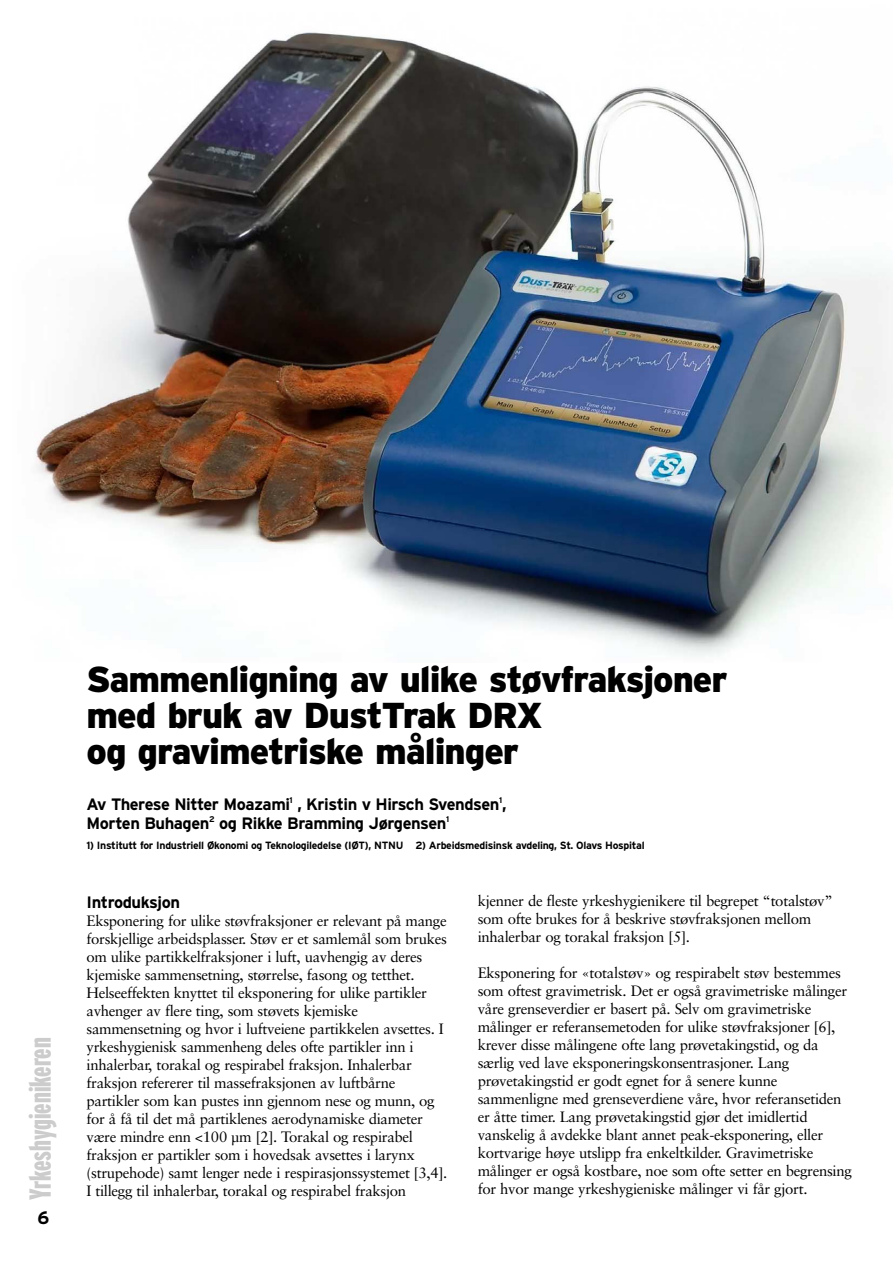
<style>
.page{position:relative;width:893px;height:1263px;background:#fff}
.page>*{position:absolute;margin:0;border:0;box-sizing:border-box;transform-origin:0 0}
.t1{font:900 36px "Interstate";letter-spacing:-.03em;color:#000}
.t2{font:900 extra-condensed 30.3px "Interstate";color:#ccc}
.t3{font:700 18px "Interstate";color:#000}
.t4{font:700 16.5px "Interstate";letter-spacing:-.03em;color:#000}
.t5{font:15px/18px "Sabon";letter-spacing:-.02em;color:#000}
.t6{font:700 10.5px "Interstate";letter-spacing:-.03em;color:#000}
</style>
<div class="page">
<img style="left:35px;top:32px;width:858px;height:625px">
<p class="t2" style="left:29px;top:1200px;width:164px;rotate:-90deg">Yrkeshygienikeren</p>
<p class="t3" style="left:37px;top:1211px;width:13px">6</p>
<p class="t1" style="left:87px;top:666px;width:643px">Sammenligning av ulike støvfraksjoner</p>
<p class="t1" style="left:87px;top:702px;width:458px">med bruk av DustTrak DRX</p>
<p class="t1" style="left:87px;top:738px;width:434px">og gravimetriske målinger</p>
<p class="t4" style="left:87px;top:797px;width:422px">Av Therese Nitter Moazami<sup>1</sup> , Kristin v Hirsch Svendsen<sup>1</sup>,</p>
<p class="t4" style="left:87px;top:817px;width:364px">Morten Buhagen<sup>2</sup> og Rikke Bramming Jørgensen<sup>1</sup></p>
<p class="t6" style="left:87px;top:841px;width:560px">1) Institutt for Industriell Økonomi og Teknologiledelse (IØT), NTNU 2) Arbeidsmedisinsk avdeling, St. Olavs Hospital</p>
<p class="t4" style="left:87px;top:896px;width:95px">Introduksjon</p>
<p class="t5" style="left:87px;top:913px;width:362px">Eksponering for ulike støvfraksjoner er relevant på mange forskjellige arbeidsplasser. Støv er et samlemål som brukes om ulike partikkelfraksjoner i luft, uavhengig av deres kjemiske sammensetning, størrelse, fasong og tetthet.<br>Helseeffekten knyttet til eksponering for ulike partikler avhenger av flere ting, som støvets kjemiske sammensetning og hvor i luftveiene partikkelen avsettes. I yrkeshygienisk sammenheng deles ofte partikler inn i inhalerbar, torakal og respirabel fraksjon. Inhalerbar fraksjon refererer til massefraksjonen av luftbårne partikler som kan pustes inn gjennom nese og munn, og for å få til det må partiklenes aerodynamiske diameter være mindre enn &lt;100 µm [2]. Torakal og respirabel fraksjon er partikler som i hovedsak avsettes i larynx (strupehode) samt lenger nede i respirasjonssystemet [3,4].<br>I tillegg til inhalerbar, torakal og respirabel fraksjon</p>
<p class="t5" style="left:478px;top:893px;width:356px">kjenner de fleste yrkeshygienikere til begrepet “totalstøv” som ofte brukes for å beskrive støvfraksjonen mellom inhalerbar og torakal fraksjon [5].</p>
<p class="t5" style="left:478px;top:965px;width:376px">Eksponering for «totalstøv» og respirabelt støv bestemmes som oftest gravimetrisk. Det er også gravimetriske målinger våre grenseverdier er basert på. Selv om gravimetriske målinger er referansemetoden for ulike støvfraksjoner [6], krever disse målingene ofte lang prøvetakingstid, og da særlig ved lave eksponerings konsentrasjoner. Lang prøvetakingstid er godt egnet for å senere kunne sammenligne med grenseverdiene våre, hvor referansetiden er åtte timer. Lang prøvetakingstid gjør det imidlertid vanskelig å avdekke blant annet peak-eksponering, eller kortvarige høye utslipp fra enkeltkilder. Gravimetriske målinger er også kostbare, noe som ofte setter en begrensing for hvor mange yrkeshygieniske målinger vi får gjort.</p>
</div>
